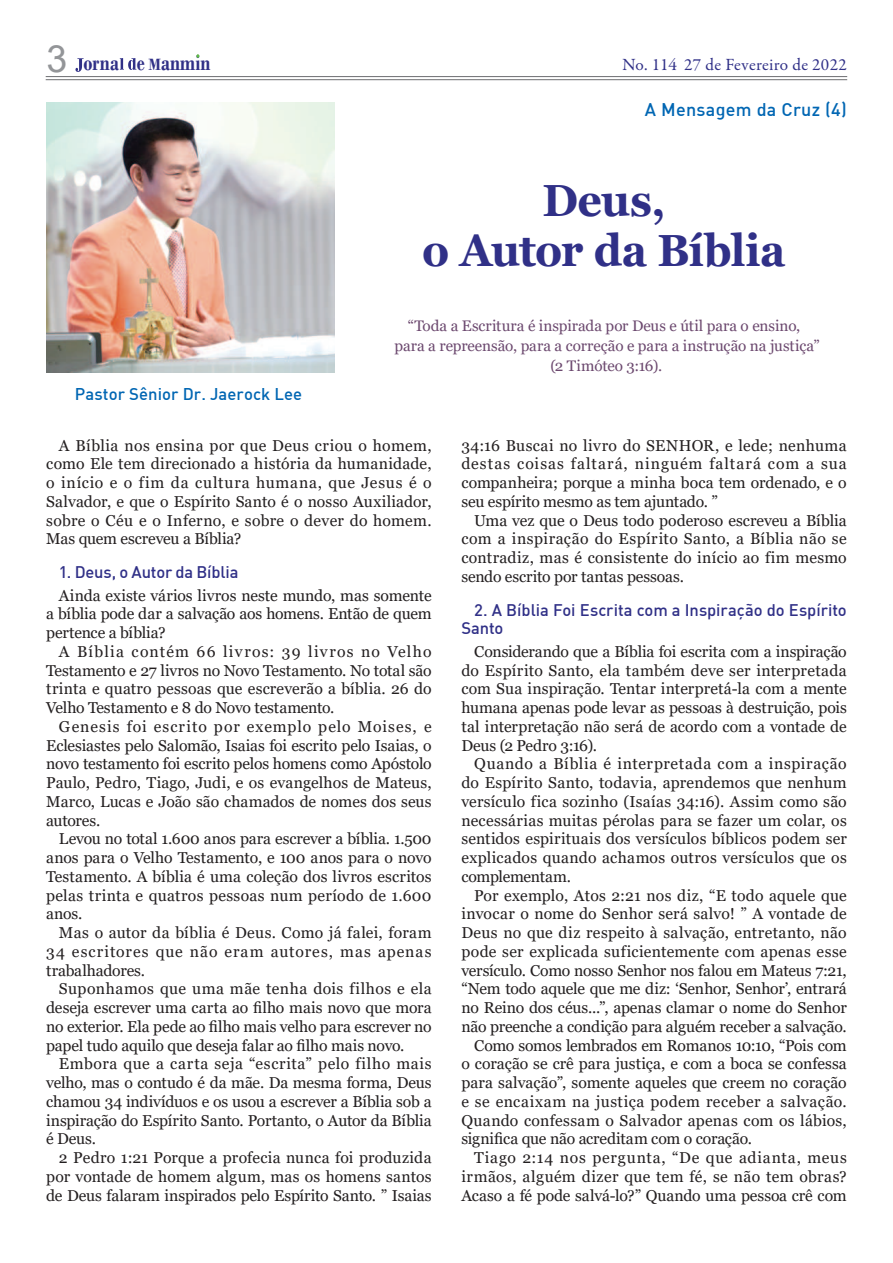
<style>
.page{position:relative;width:893px;height:1263px;background:#fff}
.page>*{position:absolute;margin:0;border:0;box-sizing:border-box;transform-origin:0 0}
.t1{font:700 45px/49.5px "Georgia";letter-spacing:-.015em;color:#303087;text-align:center;scale:.95 1}
.t2{font:700 23.7px "Bodoni";color:#303087;scale:.78 1}
.t3{font:18px "Dinmed";letter-spacing:.015em;color:#0166b3}
.t4{font:17.25px "Garamond Premr Pro";letter-spacing:.015em;color:#303087}
.t5{font:16.65px "Dinmed";letter-spacing:.005em;color:#0166b3}
.t6{font:16.5px/18.8px "Dinmed";letter-spacing:-.005em;color:#303087}
.t7{font:15.75px/18.8px "Georgia";color:#231f20;text-align:justify}
.t8{font:15.75px "Georgia";letter-spacing:.02em;color:#231f20}
.t9{font:15.75px "Georgia";letter-spacing:.03em;color:#231f20}
.t10{font:15.75px "Georgia";letter-spacing:-.02em;color:#231f20}
.t11{font:15.75px "Georgia";letter-spacing:.05em;color:#231f20}
.t12{font:15.3px/20px "Georgia";color:#6c496f;text-align:center}
.s1{font-family:"Arial";font-weight:400;font-size:37.5px;color:#939598}
.s2{font-size:17.1px}
</style>
<div class="page">
<img style="left:47px;top:102px;width:288px;height:270px">
<hr style="left:46px;top:76px;width:801px;height:1px;background:#6d6e71">
<hr style="left:46px;top:79px;width:801px;height:1px;background:#6d6e71">
<svg style="left:120px;top:58px;width:16px;height:12px"></svg>
<svg style="left:75px;top:58px;width:9px;height:14px"></svg>
<h2 class="t2" style="left:47px;top:48px;width:212px"><span class="s1">3</span> orna e <span class="s2">M</span>anmin</h2>
<p class="t5" style="left:75px;top:386px;width:229px">Pastor Sênior Dr. Jaerock Lee</p>
<p class="t4" style="left:622px;top:54px;width:226px">No. 114 27 de Fevereiro de 2022</p>
<p class="t3" style="left:645px;top:102px;width:203px">A Mensagem da Cruz (4)</p>
<h1 class="t1" style="left:422px;top:179px;width:384px">Deus,<br>o Autor da Bíblia</h1>
<p class="t12" style="left:394px;top:316px;width:427px">“Toda a Escritura é inspirada por Deus e útil para o ensino, para a repreensão, para a correção e para a instrução na justiça” (2 Timóteo 3:16).</p>
<p class="t7" style="left:46px;top:436px;width:387px;text-indent:13px">A Bíblia nos ensina por que Deus criou o homem, como Ele tem direcionado a história da humanidade, o início e o fim da cultura humana, que Jesus é o Salvador, e que o Espírito Santo é o nosso Auxiliador, sobre o Céu e o Inferno, e sobre o dever do homem.<br>Mas quem escreveu a Bíblia?</p>
<p class="t6" style="left:59px;top:564px;width:181px">1. Deus, o Autor da Bíblia</p>
<p class="t7" style="left:46px;top:586px;width:387px;text-indent:13px">Ainda existe vários livros neste mundo, mas somente a bíblia pode dar a salvação aos homens. Então de quem pertence a bíblia?</p>
<p class="t7" style="left:46px;top:642px;width:387px;text-indent:13px">A Bíblia contém 66 livros: 39 livros no Velho Testamento e 27 livros no Novo Testamento. No total são trinta e quatro pessoas que escreverão a bíblia. 26 do Velho Testamento e 8 do Novo testamento.</p>
<p class="t7" style="left:46px;top:717px;width:387px;text-indent:13px">Genesis foi escrito por exemplo pelo Moises, e Eclesiastes pelo Salomão, Isaias foi escrito pelo Isaias, o novo testamento foi escrito pelos homens como Apóstolo Paulo, Pedro, Tiago, Judi, e os evangelhos de Mateus, Marco, Lucas e João são chamados de nomes dos seus autores.</p>
<p class="t7" style="left:46px;top:830px;width:387px;text-indent:13px">Levou no total 1.600 anos para escrever a bíblia. 1.500 anos para o Velho Testamento, e 100 anos para o novo Testamento. A bíblia é uma coleção dos livros escritos pelas trinta e quatros pessoas num período de 1.600 anos.</p>
<p class="t7" style="left:46px;top:923px;width:387px;text-indent:13px">Mas o autor da bíblia é Deus. Como já falei, foram 34 escritores que não eram autores, mas apenas trabalhadores.</p>
<p class="t7" style="left:46px;top:980px;width:387px;text-indent:13px">Suponhamos que uma mãe tenha dois filhos e ela deseja escrever uma carta ao filho mais novo que mora no exterior. Ela pede ao filho mais velho para escrever no papel tudo aquilo que deseja falar ao filho mais novo.</p>
<p class="t7" style="left:46px;top:1055px;width:387px;text-indent:13px">Embora que a carta seja “escrita” pelo filho mais velho, mas o contudo é da mãe. Da mesma forma, Deus chamou 34 indivíduos e os usou a escrever a Bíblia sob a inspiração do Espírito Santo. Portanto, o Autor da Bíblia é Deus.</p>
<p class="t7" style="left:46px;top:1148px;width:387px;text-indent:13px">2 Pedro 1:21 Porque a profecia nunca foi produzida por vontade de homem algum, mas os homens santos de Deus falaram inspirados pelo Espírito Santo. ” Isaias</p>
<p class="t7" style="left:461px;top:436px;width:387px">34:16 Buscai no livro do SENHOR, e lede; nenhuma destas coisas faltará, ninguém faltará com a sua companheira; porque a minha boca tem ordenado, e o seu espírito mesmo as tem ajuntado. ”</p>
<p class="t7" style="left:461px;top:511px;width:387px;text-indent:13px">Uma vez que o Deus todo poderoso escreveu a Bíblia com a inspiração do Espírito Santo, a Bíblia não se contradiz, mas é consistente do início ao fim mesmo sendo escrito por tantas pessoas.</p>
<p class="t6" style="left:461px;top:601px;width:387px;text-indent:13px">2. A Bíblia Foi Escrita com a Inspiração do Espírito<br>Santo</p>
<p class="t7" style="left:461px;top:642px;width:387px;text-indent:13px">Considerando que a Bíblia foi escrita com a inspiração do Espírito Santo, ela também deve ser interpretada com Sua inspiração. Tentar interpretá-la com a mente humana apenas pode levar as pessoas à destruição, pois tal interpretação não será de acordo com a vontade de Deus (2 Pedro 3:16).</p>
<p class="t7" style="left:461px;top:755px;width:387px;text-indent:13px">Quando a Bíblia é interpretada com a inspiração do Espírito Santo, todavia, aprendemos que nenhum versículo fica sozinho (Isaías 34:16). Assim como são necessárias muitas pérolas para se fazer um colar, os sentidos espirituais dos versículos bíblicos podem ser explicados quando achamos outros versículos que os complementam.</p>
<p class="t7" style="left:474px;top:886px;width:374px">Por exemplo, Atos 2:21 nos diz, “E todo aquele que</p>
<p class="t7" style="left:461px;top:905px;width:387px">invocar o nome do Senhor será salvo! ” A vontade de</p>
<p class="t8" style="left:461px;top:924px;width:387px">Deus no que diz respeito à salvação, entretanto, não</p>
<p class="t8" style="left:461px;top:943px;width:387px">pode ser explicada suficientemente com apenas esse</p>
<p class="t7" style="left:461px;top:961px;width:387px">versículo. Como nosso Senhor nos falou em Mateus 7:21,</p>
<p class="t7" style="left:461px;top:980px;width:387px">“Nem todo aquele que me diz: ‘Senhor, Senhor’, entrará</p>
<p class="t7" style="left:461px;top:998px;width:387px">no Reino dos céus...”, apenas clamar o nome do Senhor</p>
<p class="t7" style="left:461px;top:1017px;width:387px">não preenche a condição para alguém receber a salvação.</p>
<p class="t10" style="left:474px;top:1036px;width:374px">Como somos lembrados em Romanos 10:10, “Pois com</p>
<p class="t7" style="left:461px;top:1055px;width:387px">o coração se crê para justiça, e com a boca se confessa</p>
<p class="t7" style="left:461px;top:1073px;width:387px">para salvação”, somente aqueles que creem no coração</p>
<p class="t9" style="left:461px;top:1093px;width:387px">e se encaixam na justiça podem receber a salvação.</p>
<p class="t8" style="left:461px;top:1111px;width:387px">Quando confessam o Salvador apenas com os lábios,</p>
<p class="t7" style="left:461px;top:1130px;width:292px">significa que não acreditam com o coração.</p>
<p class="t11" style="left:474px;top:1149px;width:374px">Tiago 2:14 nos pergunta, “De que adianta, meus</p>
<p class="t8" style="left:461px;top:1168px;width:387px">irmãos, alguém dizer que tem fé, se não tem obras?</p>
<p class="t7" style="left:461px;top:1186px;width:387px">Acaso a fé pode salvá-lo?” Quando uma pessoa crê com</p>
</div>
